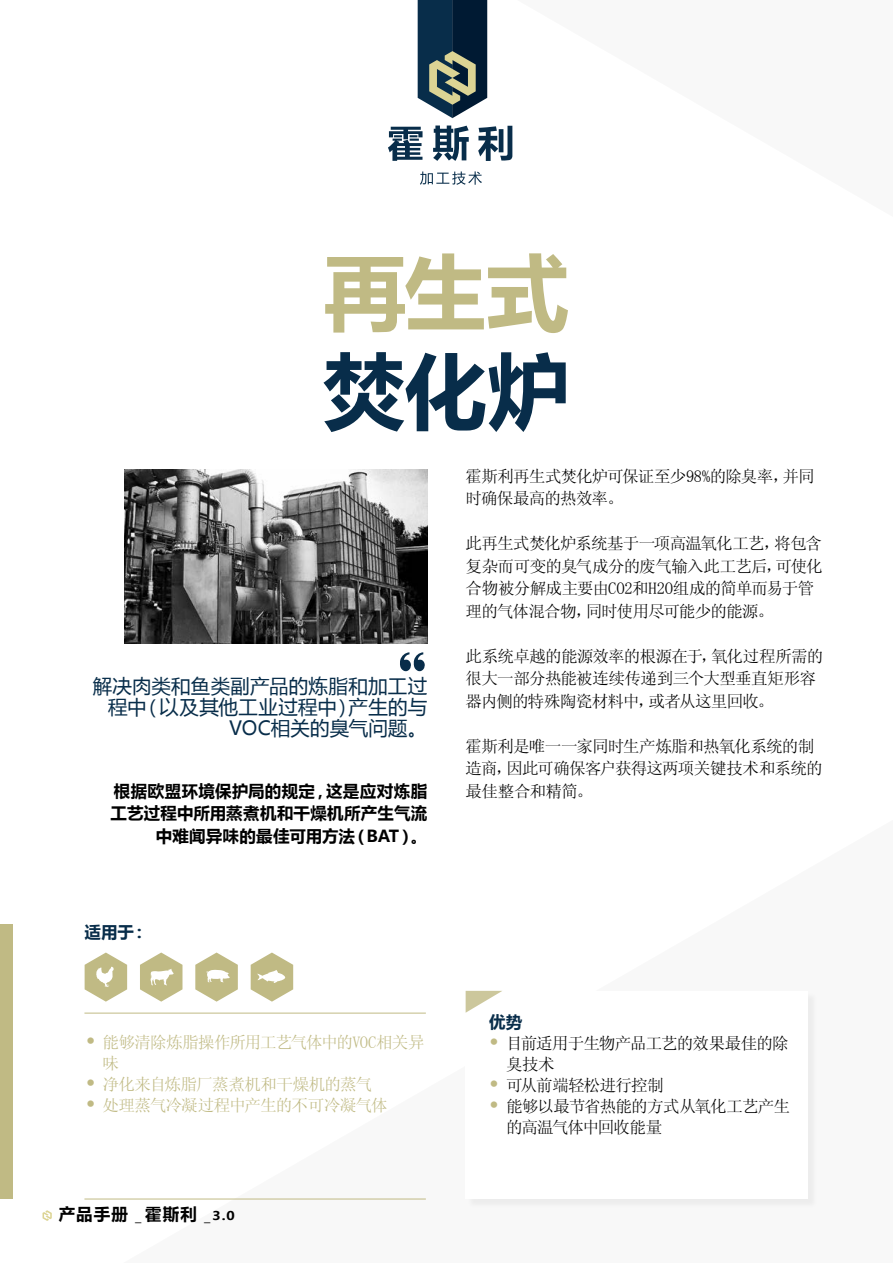
<style>
.page{position:relative;width:893px;height:1263px;background:#fff}
.page>*{position:absolute;margin:0;border:0;box-sizing:border-box;transform-origin:0 0}
.t1{font:700 82.5px "Microsoft Ya Hei";color:#c0ba84}
.t2{font:700 82.5px "Microsoft Ya Hei";color:#082d4a}
.t3{font:19.5px/21px "Microsoft Ya Hei";letter-spacing:.01em;color:#082d4a;text-align:right}
.t4{font:16.5px/22.5px "Sim Sun";letter-spacing:-.045em;color:#000}
.t5{font:16.5px/21px "Sim Sun";letter-spacing:-.045em;color:#c0ba84}
.t6{font:700 16.5px/22.5px "Microsoft Ya Hei";letter-spacing:.015em;color:#000;text-align:right}
.t7{font:700 16.5px "Microsoft Ya Hei";letter-spacing:.07em;color:#000}
.t8{font:700 16.5px "Microsoft Ya Hei";color:#082d4a}
.s1{font-family:"Microsoft Ya Hei";font-weight:700;font-size:22.5px}
.s2{font-size:12px}
.s3{font-family:"Microsoft Ya Hei";font-weight:700;font-size:22.5px;color:#c0ba84}
</style>
<div class="page">
<svg style="left:418px;top:0;width:69px;height:118px;background:#3a515b"></svg>
<svg style="left:388px;top:127px;width:35px;height:34px"></svg>
<svg style="left:433px;top:126px;width:36px;height:35px"></svg>
<svg style="left:478px;top:126px;width:17px;height:35px"></svg>
<svg style="left:420px;top:171px;width:62px;height:14px"></svg>
<img style="left:124px;top:470px;width:303px;height:173px">
<svg style="left:43px;top:1210px;width:9px;height:11px"></svg>
<svg style="left:400px;top:652px;width:25px;height:20px"></svg>
<div style="left:467px;top:992px;width:351px;height:217px;background:#efefef"></div>
<div style="left:466px;top:991px;width:342px;height:208px;background:#fff"></div>
<svg style="left:466px;top:991px;width:36px;height:22px"></svg>
<svg style="left:251px;top:952px;width:42px;height:50px"></svg>
<svg style="left:140px;top:952px;width:42px;height:50px"></svg>
<svg style="left:195px;top:952px;width:43px;height:50px"></svg>
<svg style="left:85px;top:952px;width:42px;height:50px"></svg>
<hr style="left:84px;top:1013px;width:342px;height:1px;background:#c0ba84">
<hr style="left:84px;top:1199px;width:342px;height:1px;background:#c0ba84">
<div style="left:0;top:924px;width:13px;height:275px;background:#c0ba84"></div>
<h1 class="t1" style="left:324px;top:235px;width:247px">再生式</h1>
<h1 class="t2" style="left:323px;top:334px;width:248px">焚化炉</h1>
<p class="t3" style="left:93px;top:674px;width:336px">解决肉类和鱼类副产品的炼脂和加工过程中（以及其他工业过程中）产生的与<br>VOC相关的臭气问题。</p>
<p class="t4" style="left:466px;top:464px;width:350px">霍斯利再生式焚化炉可保证至少98%的除臭率，并同时确保最高的热效率。</p>
<p class="t4" style="left:466px;top:532px;width:358px">此再生式焚化炉系统基于一项高温氧化工艺，将包含复杂而可变的臭气成分的废气输入此工艺后，可使化合物被分解成主要由CO2和H2O组成的简单而易于管理的气体混合物，同时使用尽可能少的能源。</p>
<p class="t4" style="left:466px;top:644px;width:359px">此系统卓越的能源效率的根源在于，氧化过程所需的很大一部分热能被连续传递到三个大型垂直矩形容器内侧的特殊陶瓷材料中，或者从这里回收。</p>
<p class="t4" style="left:466px;top:734px;width:358px">霍斯利是唯一一家同时生产炼脂和热氧化系统的制造商，因此可确保客户获得这两项关键技术和系统的</p>
<p class="t6" style="left:114px;top:779px;width:315px">根据欧盟环境保护局的规定，这是应对炼脂</p>
<p class="t4" style="left:466px;top:779px;width:129px">最佳整合和精简。</p>
<p class="t6" style="left:111px;top:801px;width:318px">工艺过程中所用蒸煮机和干燥机所产生气流中难闻异味的最佳可用方法（BAT）。</p>
<p class="t8" style="left:84px;top:920px;width:65px">适用于：</p>
<p class="t5" style="left:102px;top:1031px;width:324px;text-indent:-17px"><span class="s1">•</span> 能够清除炼脂操作所用工艺气体中的VOC相关异味</p>
<p class="t5" style="left:86px;top:1073px;width:288px"><span class="s1">•</span> 净化来自炼脂厂蒸煮机和干燥机的蒸气</p>
<p class="t5" style="left:86px;top:1094px;width:303px"><span class="s1">•</span> 处理蒸气冷凝过程中产生的不可冷凝气体</p>
<p class="t7" style="left:59px;top:1202px;width:178px">产品手册 <span class="s2">_</span> 霍斯利 <span class="s2">_ 3.0</span></p>
<p class="t8" style="left:489px;top:1010px;width:35px">优势</p>
<p class="t4" style="left:506px;top:1032px;width:284px;line-height:21px;text-indent:-17px"><span class="s3">•</span> 目前适用于生物产品工艺的效果最佳的除臭技术</p>
<p class="t4" style="left:489px;top:1073px;width:176px"><span class="s3">•</span> 可从前端轻松进行控制</p>
<p class="t4" style="left:506px;top:1095px;width:285px;line-height:21px;text-indent:-17px"><span class="s3">•</span> 能够以最节省热能的方式从氧化工艺产生的高温气体中回收能量</p>
</div>
